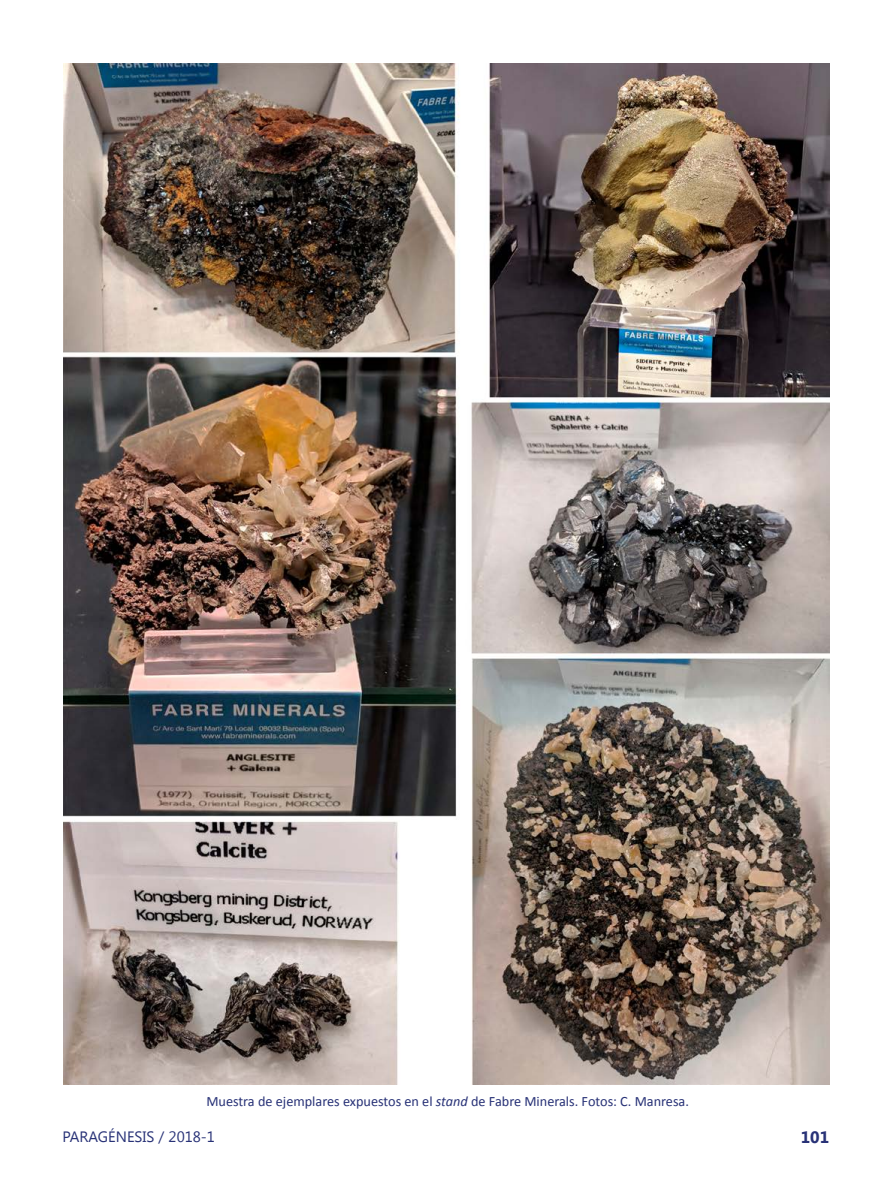
<style>
.page{position:relative;width:893px;height:1191px;background:#fff}
.page>*{position:absolute;margin:0;border:0;box-sizing:border-box;transform-origin:0 0}
.t1{font:700 16.5px "Segoe UI";color:#283277}
.t2{font:15px "Segoe UI";color:#283277}
.t3{font:14.25px "Calibri";color:#283277}
.s1{font-style:italic}
</style>
<div class="page">
<img style="left:64px;top:64px;width:765px;height:1020px">
<p class="t3" style="left:206px;top:1092px;width:484px">Muestra de ejemplares expuestos en el <span class="s1">stand</span> de Fabre Minerals. Fotos: C. Manresa.</p>
<p class="t2" style="left:63px;top:1126px;width:154px">PARAGÉNESIS / 2018-1</p>
<p class="t1" style="left:801px;top:1125px;width:30px">101</p>
</div>
